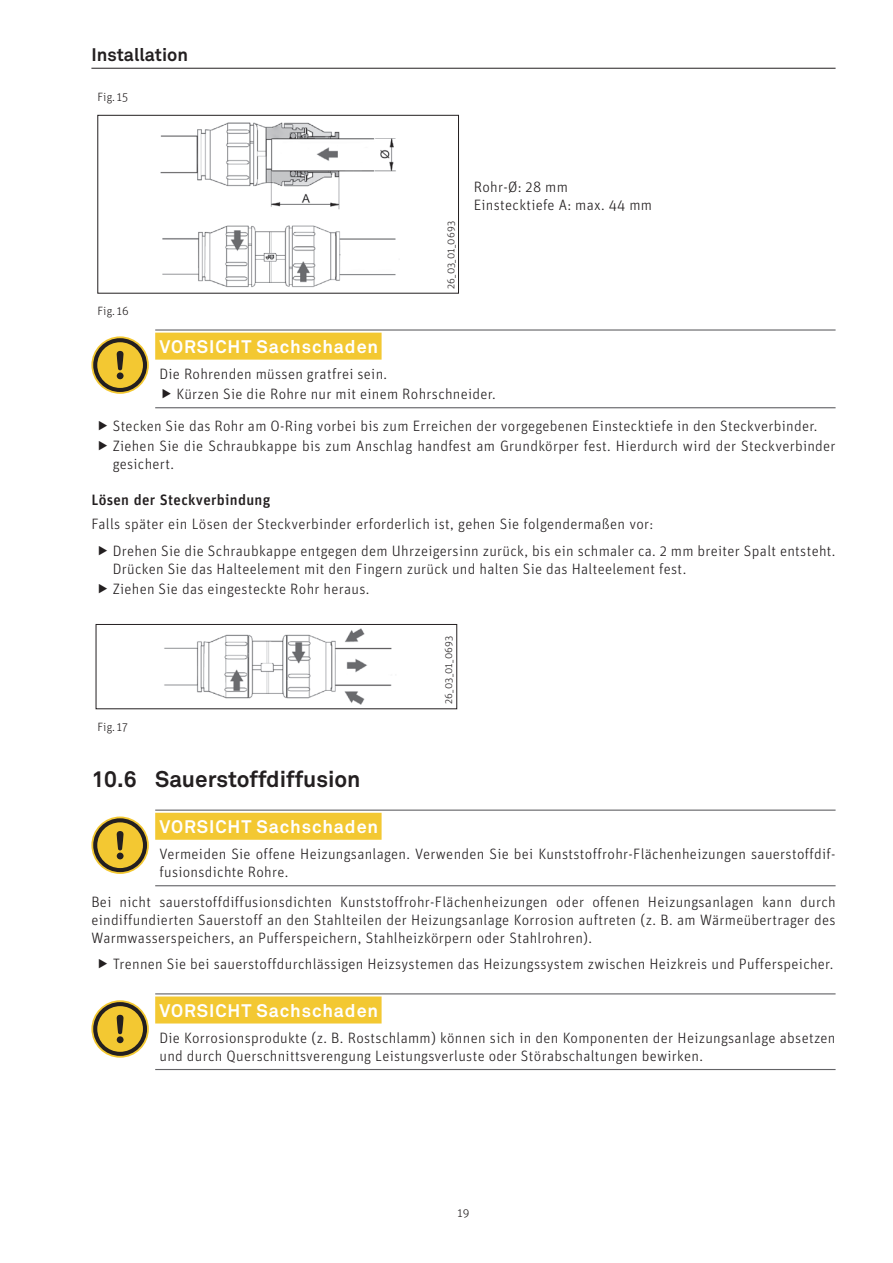
<style>
.page{position:relative;width:893px;height:1263px;background:#fff}
.page>*{position:absolute;margin:0;border:0;box-sizing:border-box;transform-origin:0 0}
.t1{font:700 22.5px "Akkurat Pro";color:#231f20}
.t2{font:700 18px "Akkurat Pro";letter-spacing:.05em;color:#fff}
.t3{font:700 18px "Akkurat Pro";color:#231f20}
.t4{font:300 15px/18px "Unit OT";letter-spacing:.02em;color:#231f20}
.t5{font:500 15px "Unit OT";letter-spacing:.02em;color:#231f20}
.t6{font:300 12px "Unit OT";letter-spacing:.01em;color:#231f20}
.t7{font:300 10.5px "Unit OT";letter-spacing:.02em;color:#231f20}
</style>
<div class="page">
<hr style="left:91px;top:68px;width:745px;height:1px;background:#231f20">
<img style="left:160px;top:122px;width:236px;height:166px">
<div style="left:97px;top:115px;width:362px;height:179px;border:1px solid #231f20"></div>
<hr style="left:155px;top:329px;width:681px;height:2px;background:#636366">
<hr style="left:155px;top:407px;width:681px;height:1px;background:#636366">
<svg style="left:91px;top:336px;width:58px;height:58px;background:#d8b336"></svg>
<div style="left:93px;top:338px;width:54px;height:54px;border:4px solid #231f20;border-radius:50%"></div>
<div style="left:117px;top:372px;width:7px;height:7px;background:#231f20;border-radius:50%"></div>
<svg style="left:117px;top:351px;width:7px;height:19px"></svg>
<div style="left:155px;top:333px;width:227px;height:27px;background:#f3c832"></div>
<img style="left:164px;top:628px;width:228px;height:76px">
<div style="left:96px;top:624px;width:361px;height:85px;border:1px solid #231f20"></div>
<hr style="left:155px;top:809px;width:681px;height:2px;background:#636366">
<hr style="left:155px;top:885px;width:681px;height:1px;background:#636366">
<svg style="left:91px;top:816px;width:58px;height:58px;background:#d8b336"></svg>
<div style="left:93px;top:818px;width:54px;height:54px;border:4px solid #231f20;border-radius:50%"></div>
<div style="left:117px;top:852px;width:7px;height:7px;background:#231f20;border-radius:50%"></div>
<svg style="left:117px;top:831px;width:7px;height:19px"></svg>
<div style="left:155px;top:813px;width:227px;height:27px;background:#f3c832"></div>
<hr style="left:155px;top:993px;width:681px;height:1px;background:#636366">
<hr style="left:155px;top:1069px;width:681px;height:1px;background:#636366">
<svg style="left:91px;top:1000px;width:58px;height:58px;background:#d8b336"></svg>
<div style="left:93px;top:1002px;width:54px;height:54px;border:4px solid #231f20;border-radius:50%"></div>
<div style="left:117px;top:1036px;width:7px;height:7px;background:#231f20;border-radius:50%"></div>
<svg style="left:117px;top:1015px;width:7px;height:19px"></svg>
<div style="left:155px;top:996px;width:227px;height:27px;background:#f3c832"></div>
<p class="t3" style="left:91px;top:43px;width:98px">Installation</p>
<p class="t6" style="left:97px;top:89px;width:32px">Fig. 15</p>
<p class="t6" style="left:97px;top:304px;width:33px">Fig. 16</p>
<p class="t7" style="left:445px;top:289px;width:69px;rotate:-90deg">26_03_01_0693</p>
<p class="t4" style="left:474px;top:178px;width:180px">Rohr-Ø: 28 mm<br>Einstecktiefe A: max. 44 mm</p>
<p class="t2" style="left:159px;top:335px;width:220px">VORSICHT Sachschaden</p>
<p class="t4" style="left:176px;top:364px;width:321px;line-height:20.1px;text-indent:-17px">Die Rohrenden müssen gratfrei sein.<br>Kürzen Sie die Rohre nur mit einem Rohrschneider.</p>
<p class="t4" style="left:113px;top:416px;width:724px;line-height:20.1px">Stecken Sie das Rohr am O-Ring vorbei bis zum Erreichen der vorgegebenen Einstecktiefe in den Steckverbinder.<br>Ziehen Sie die Schraubkappe bis zum Anschlag handfest am Grundkörper fest. Hierdurch wird der Steckverbinder</p>
<p class="t4" style="left:113px;top:455px;width:63px">gesichert.</p>
<p class="t5" style="left:91px;top:490px;width:180px">Lösen der Steckverbindung</p>
<p class="t4" style="left:113px;top:511px;width:724px;line-height:26.5px;text-indent:-21px">Falls später ein Lösen der Steckverbinder erforderlich ist, gehen Sie folgendermaßen vor:<br>Drehen Sie die Schraubkappe entgegen dem Uhrzeigersinn zurück, bis ein schmaler ca. 2 mm breiter Spalt entsteht.</p>
<p class="t4" style="left:113px;top:559px;width:575px;line-height:20.1px">Drücken Sie das Halteelement mit den Fingern zurück und halten Sie das Halteelement fest.<br>Ziehen Sie das eingesteckte Rohr heraus.</p>
<p class="t7" style="left:442px;top:704px;width:69px;rotate:-90deg">26_03_01_0693</p>
<p class="t6" style="left:97px;top:719px;width:32px">Fig. 17</p>
<h1 class="t1" style="left:91px;top:765px;width:271px">10.6 Sauerstoffdiffusion</h1>
<p class="t2" style="left:159px;top:815px;width:220px">VORSICHT Sachschaden</p>
<p class="t4" style="left:159px;top:845px;width:678px">Vermeiden Sie offene Heizungsanlagen. Verwenden Sie bei Kunststoffrohr-Flächenheizungen sauerstoffdif&shy;fusionsdichte Rohre.</p>
<p class="t4" style="left:91px;top:893px;width:746px;text-align:justify">Bei nicht sauerstoffdiffusionsdichten Kunststoffrohr-Flächenheizungen oder offenen Heizungsanlagen kann durch eindiffundierten Sauerstoff an den Stahlteilen der Heizungsanlage Korrosion auftreten (z. B. am Wärmeübertrager des Warmwasserspeichers, an Pufferspeichern, Stahlheizkörpern oder Stahlrohren).</p>
<p class="t4" style="left:113px;top:955px;width:722px">Trennen Sie bei sauerstoffdurchlässigen Heizsystemen das Heizungssystem zwischen Heizkreis und Pufferspeicher.</p>
<p class="t2" style="left:159px;top:999px;width:220px">VORSICHT Sachschaden</p>
<p class="t4" style="left:159px;top:1029px;width:678px">Die Korrosionsprodukte (z. B. Rostschlamm) können sich in den Komponenten der Heizungsanlage absetzen und durch Querschnittsverengung Leistungsverluste oder Störabschaltungen bewirken.</p>
<p class="t6" style="left:457px;top:1206px;width:13px">19</p>
</div>
